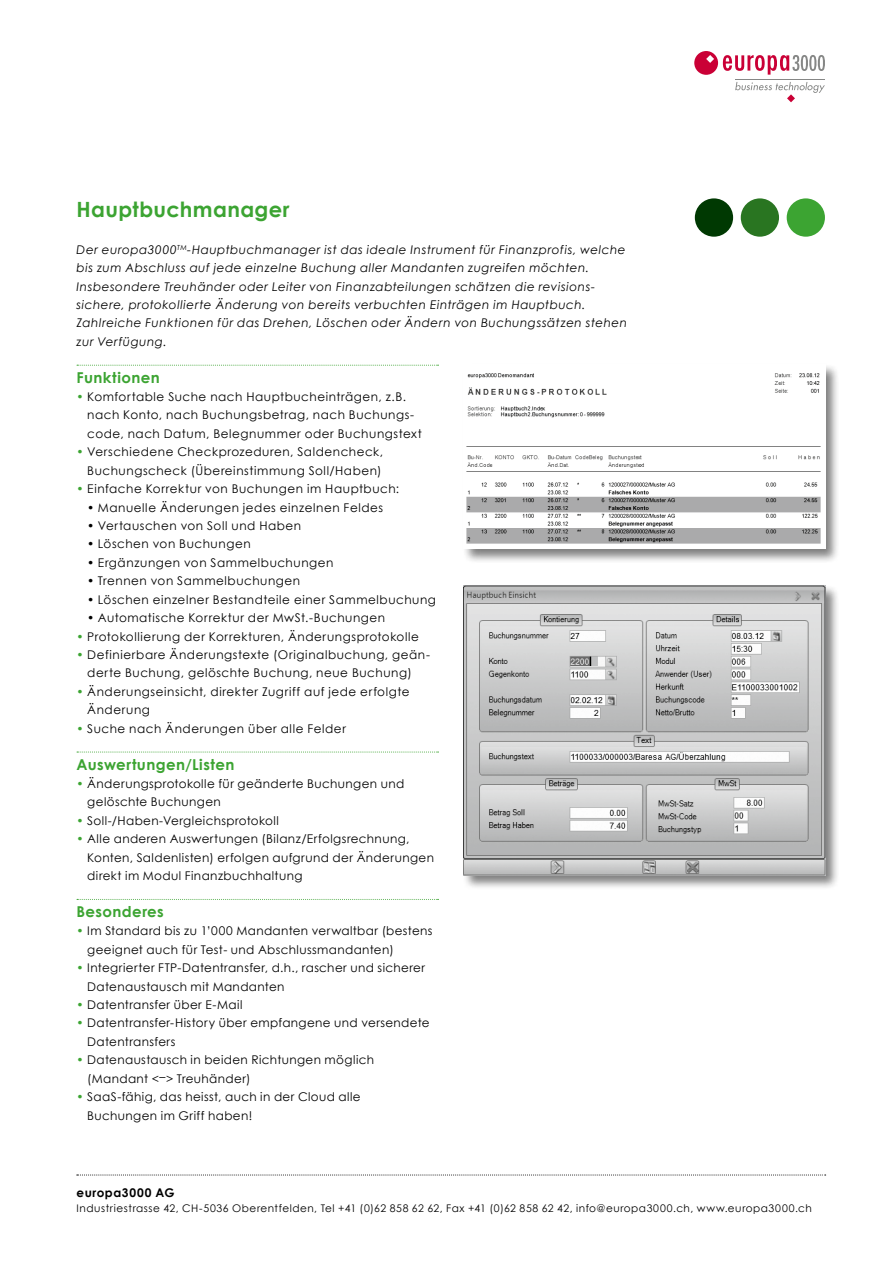
<style>
.page{position:relative;width:876px;height:1263px;background:#fff}
.page>*{position:absolute;margin:0;border:0;box-sizing:border-box;transform-origin:0 0}
.t1{font:700 21px "Century Gothic";letter-spacing:.02em;color:#3ca432}
.t2{font:700 15px "Century Gothic";letter-spacing:.025em;color:#3ca432}
.t3{font:12px/18.5px "Century Gothic";letter-spacing:.04em;color:#000}
.t4{font:italic 12px/18.5px "Century Gothic";letter-spacing:.045em;color:#000}
.t5{font:700 12px "Century Gothic";letter-spacing:.045em;color:#000}
.t6{font:10.5px "Century Gothic";letter-spacing:.05em;color:#000}
.s1{font-weight:700;color:#3ca432}
.s2{font-weight:700}
</style>
<div class="page">
<svg style="left:77px;top:1174px;width:749px;height:1px"></svg>
<div style="left:695px;top:198px;width:38px;height:39px;background:#003902;border-radius:50%"></div>
<div style="left:787px;top:198px;width:38px;height:39px;background:#3ca432;border-radius:50%"></div>
<div style="left:741px;top:198px;width:38px;height:39px;background:#297521;border-radius:50%"></div>
<hr style="left:735px;top:80px;width:90px;height:1px;background:#868786">
<svg style="left:694px;top:51px;width:131px;height:24px"></svg>
<svg style="left:735px;top:82px;width:90px;height:20px"></svg>
<svg style="left:77px;top:365px;width:362px;height:1px"></svg>
<svg style="left:77px;top:751px;width:362px;height:1px"></svg>
<svg style="left:77px;top:899px;width:362px;height:1px"></svg>
<div style="left:462px;top:584px;width:378px;height:306px;background:#000;opacity:.5"></div>
<img style="left:463px;top:585px;width:362px;height:290px">
<div style="left:462px;top:363px;width:378px;height:201px;background:#000;opacity:.5"></div>
<img style="left:463px;top:364px;width:362px;height:185px">
<h1 class="t1" style="left:77px;top:193px;width:215px">Hauptbuchmanager</h1>
<p class="t4" style="left:77px;top:240px;width:552px">Der europa3000<sup>TM</sup>-Hauptbuchmanager ist das ideale Instrument für Finanzprofis, welche bis zum Abschluss auf jede einzelne Buchung aller Mandanten zugreifen möchten.<br>Insbesondere Treuhänder oder Leiter von Finanzabteilungen schätzen die revisions&shy;sichere, protokollierte Änderung von bereits verbuchten Einträgen im Hauptbuch.<br>Zahlreiche Funktionen für das Drehen, Löschen oder Ändern von Buchungssätzen stehen zur Verfügung.</p>
<p class="t2" style="left:77px;top:366px;width:85px">Funktionen</p>
<p class="t3" style="left:87px;top:387px;width:336px;text-indent:-11px"><span class="s1">•</span> Komfortable Suche nach Hauptbucheinträgen, z.B. nach Konto, nach Buchungsbetrag, nach Buchungs&shy;code, nach Datum, Belegnummer oder Buchungstext</p>
<p class="t3" style="left:77px;top:443px;width:308px;text-align:right"><span class="s1">•</span> Verschiedene Checkprozeduren, Saldencheck,<br>Buchungscheck (Übereinstimmung Soll/Haben)</p>
<p class="t3" style="left:77px;top:479px;width:324px"><span class="s1">•</span> Einfache Korrektur von Buchungen im Hauptbuch:</p>
<p class="t3" style="left:87px;top:498px;width:298px"><span class="s2">•</span> Manuelle Änderungen jedes einzelnen Feldes</p>
<p class="t3" style="left:87px;top:516px;width:216px"><span class="s2">•</span> Vertauschen von Soll und Haben</p>
<p class="t3" style="left:87px;top:535px;width:165px"><span class="s2">•</span> Löschen von Buchungen</p>
<p class="t3" style="left:87px;top:553px;width:248px"><span class="s2">•</span> Ergänzungen von Sammelbuchungen</p>
<p class="t3" style="left:87px;top:571px;width:215px"><span class="s2">•</span> Trennen von Sammelbuchungen</p>
<p class="t3" style="left:87px;top:590px;width:350px"><span class="s2">•</span> Löschen einzelner Bestandteile einer Sammelbuchung</p>
<p class="t3" style="left:87px;top:608px;width:300px"><span class="s2">•</span> Automatische Korrektur der MwSt.-Buchungen</p>
<p class="t3" style="left:77px;top:627px;width:344px"><span class="s1">•</span> Protokollierung der Korrekturen, Änderungsprotokolle</p>
<p class="t3" style="left:87px;top:645px;width:344px;text-indent:-11px"><span class="s1">•</span> Definierbare Änderungstexte (Originalbuchung, geän&shy;derte Buchung, gelöschte Buchung, neue Buchung)</p>
<p class="t3" style="left:87px;top:682px;width:324px;text-indent:-11px"><span class="s1">•</span> Änderungseinsicht, direkter Zugriff auf jede erfolgte<br>Änderung</p>
<p class="t3" style="left:77px;top:719px;width:271px"><span class="s1">•</span> Suche nach Änderungen über alle Felder</p>
<p class="t2" style="left:77px;top:753px;width:159px">Auswertungen/Listen</p>
<p class="t3" style="left:87px;top:774px;width:319px;text-indent:-11px"><span class="s1">•</span> Änderungsprotokolle für geänderte Buchungen und gelöschte Buchungen</p>
<p class="t3" style="left:77px;top:811px;width:204px"><span class="s1">•</span> Soll-/Haben-Vergleichsprotokoll</p>
<p class="t3" style="left:87px;top:829px;width:348px;text-indent:-11px"><span class="s1">•</span> Alle anderen Auswertungen (Bilanz/Erfolgsrechnung,<br>Konten, Saldenlisten) erfolgen aufgrund der Änderungen direkt im Modul Finanzbuchhaltung</p>
<p class="t2" style="left:77px;top:900px;width:89px">Besonderes</p>
<p class="t3" style="left:87px;top:921px;width:347px;text-indent:-11px"><span class="s1">•</span> Im Standard bis zu 1’000 Mandanten verwaltbar (bestens geeignet auch für Test- und Abschlussmandanten)</p>
<p class="t3" style="left:87px;top:958px;width:339px;text-indent:-11px"><span class="s1">•</span> Integrierter FTP-Datentransfer, d.h., rascher und sicherer<br>Datenaustausch mit Mandanten</p>
<p class="t3" style="left:77px;top:995px;width:167px"><span class="s1">•</span> Datentransfer über E-Mail</p>
<p class="t3" style="left:87px;top:1014px;width:344px;text-indent:-11px"><span class="s1">•</span> Datentransfer-History über empfangene und versendete<br>Datentransfers</p>
<p class="t3" style="left:87px;top:1050px;width:288px;text-indent:-11px"><span class="s1">•</span> Datenaustausch in beiden Richtungen möglich (Mandant &lt;–&gt; Treuhänder)</p>
<p class="t3" style="left:87px;top:1087px;width:275px;text-indent:-11px"><span class="s1">•</span> SaaS-fähig, das heisst, auch in der Cloud alle<br>Buchungen im Griff haben!</p>
<p class="t5" style="left:77px;top:1183px;width:100px">europa3000 AG</p>
<p class="t6" style="left:77px;top:1201px;width:737px">Industriestrasse 42, CH-5036 Oberentfelden, Tel +41 (0)62 858 62 62, Fax +41 (0)62 858 62 42, info@europa3000.ch, www.europa3000.ch</p>
</div>
